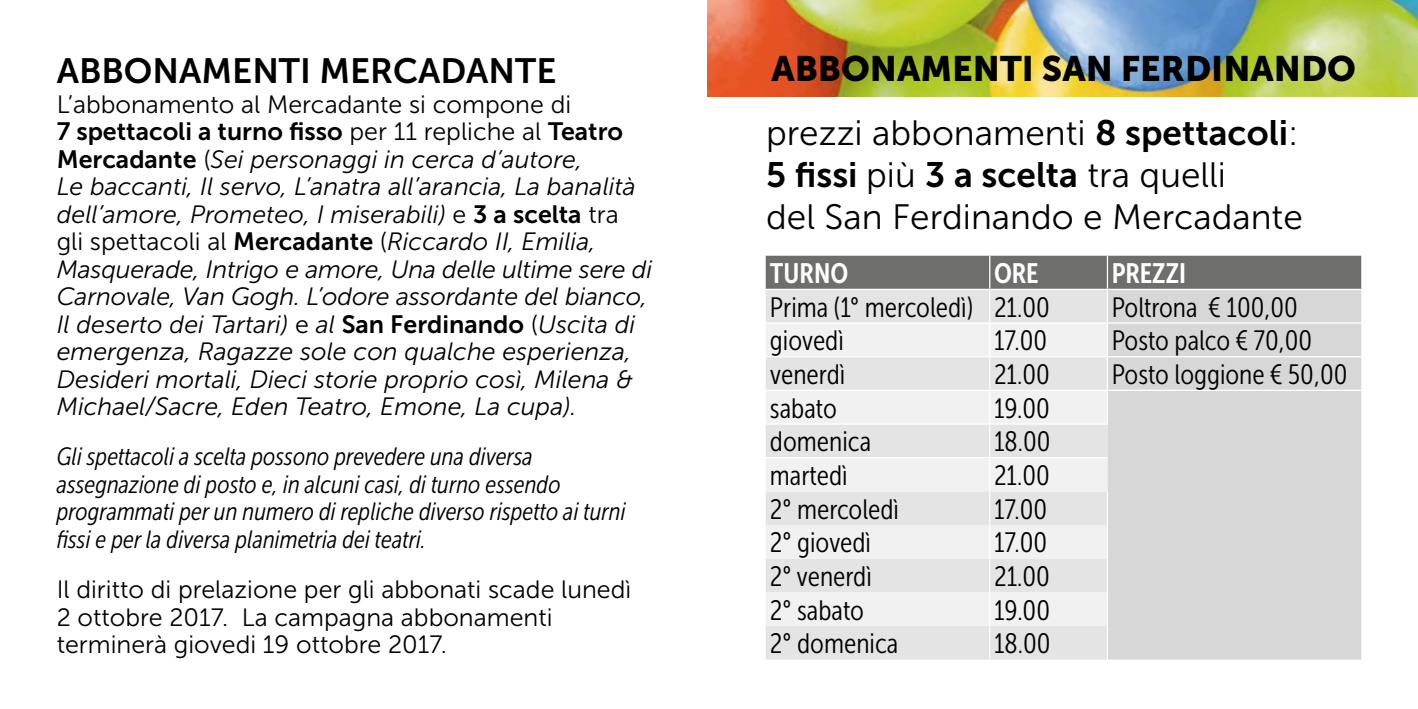
<style>
.page{position:relative;width:1418px;height:709px;background:#fff}
.page>*{position:absolute;margin:0;border:0;box-sizing:border-box;transform-origin:0 0}
.t1{font:35.25px "Museo Sans 300";color:#000}
.t2{font:35.25px "Museo Sans 700";color:#000}
.t3{font:35.25px "Museo Sans 900";color:#000}
.t4{font:35px "Museo Sans 700";color:#000}
.t5{font:28px "Museo Sans Cond 300";color:#000}
.t6{font:28px "Museo Sans Cond 700";color:#fff}
.t7{font:italic 25px/27.5px "Museo Sans 300";color:#000}
.t8{font:italic 25px/27.5px "Museo Sans Cond 300";color:#000}
.t9{font:25px/27.5px "Museo Sans 300";color:#000}
.t10{font:25px "Museo Sans 700";color:#000}
.s1{font-family:"Museo Sans 300"}
.s2{font-family:"Museo Sans 700";font-style:normal}
.s3{font-style:normal}
.s4{font-family:"Museo Sans 700"}
</style>
<div class="page">
<img style="left:707px;top:0;width:710px;height:97px">
<div style="left:765px;top:256px;width:596px;height:33px;background:#6e6e6d"></div>
<div style="left:766px;top:290px;width:340px;height:369px;background:#e4e4e4"></div>
<div style="left:1107px;top:290px;width:254px;height:369px;background:#d7d7d8"></div>
<svg style="left:766px;top:324px;width:341px;height:302px;fill:#f1f1f1"></svg>
<hr style="left:989px;top:256px;width:1px;height:33px;background:#fff">
<hr style="left:1106px;top:256px;width:2px;height:33px;background:#fff">
<hr style="left:989px;top:290px;width:1px;height:32px;background:#fff">
<hr style="left:1106px;top:290px;width:2px;height:32px;background:#fff">
<hr style="left:765px;top:322px;width:224px;height:2px;background:#fff">
<hr style="left:989px;top:322px;width:118px;height:2px;background:#fff">
<hr style="left:989px;top:324px;width:1px;height:32px;background:#fff">
<hr style="left:1107px;top:322px;width:254px;height:2px;background:#fff">
<hr style="left:1106px;top:324px;width:2px;height:32px;background:#fff">
<hr style="left:765px;top:356px;width:224px;height:1px;background:#fff">
<hr style="left:989px;top:356px;width:118px;height:1px;background:#fff">
<hr style="left:989px;top:357px;width:1px;height:33px;background:#fff">
<hr style="left:1107px;top:356px;width:254px;height:1px;background:#fff">
<hr style="left:1106px;top:357px;width:2px;height:33px;background:#fff">
<hr style="left:765px;top:390px;width:224px;height:1px;background:#fff">
<hr style="left:989px;top:390px;width:118px;height:1px;background:#fff">
<hr style="left:989px;top:391px;width:1px;height:32px;background:#fff">
<hr style="left:1107px;top:390px;width:254px;height:1px;background:#fff">
<hr style="left:1106px;top:391px;width:2px;height:32px;background:#fff">
<hr style="left:765px;top:423px;width:224px;height:1px;background:#fff">
<hr style="left:989px;top:423px;width:119px;height:1px;background:#fff">
<hr style="left:989px;top:424px;width:1px;height:33px;background:#fff">
<hr style="left:765px;top:457px;width:224px;height:1px;background:#fff">
<hr style="left:989px;top:457px;width:118px;height:1px;background:#fff">
<hr style="left:989px;top:458px;width:1px;height:33px;background:#fff">
<hr style="left:989px;top:491px;width:1px;height:34px;background:#fff">
<hr style="left:1106px;top:491px;width:2px;height:34px;background:#fff">
<hr style="left:989px;top:525px;width:1px;height:33px;background:#fff">
<hr style="left:1106px;top:525px;width:2px;height:33px;background:#fff">
<hr style="left:989px;top:558px;width:1px;height:34px;background:#fff">
<hr style="left:1106px;top:558px;width:2px;height:34px;background:#fff">
<hr style="left:989px;top:592px;width:1px;height:34px;background:#fff">
<hr style="left:1106px;top:592px;width:2px;height:34px;background:#fff">
<hr style="left:989px;top:626px;width:1px;height:33px;background:#fff">
<hr style="left:1106px;top:626px;width:2px;height:33px;background:#fff">
<h2 class="t4" style="left:57px;top:51px;width:501px">ABBONAMENTI MERCADANTE</h2>
<p class="t9" style="left:57px;top:90px;width:516px">L’abbonamento al Mercadante si compone di</p>
<p class="t10" style="left:57px;top:118px;width:568px">7 spettacoli a turno fisso <span class="s1">per 11 repliche al</span> Teatro</p>
<p class="t7" style="left:57px;top:145px;width:597px"><span class="s2">Mercadante</span> <span class="s3">(</span>Sei personaggi in cerca d’autore,<br>Le baccanti, Il servo, L’anatra all’arancia, La banalità dell’amore, Prometeo, I miserabili) <span class="s3">e</span> <span class="s2">3 a scelta</span> <span class="s3">tra<br>gli spettacoli al</span> <span class="s2">Mercadante</span> <span class="s3">(</span>Riccardo II, Emilia, Masquerade, Intrigo e amore, Una delle ultime sere di Carnovale, Van Gogh. L’odore assordante del bianco, Il deserto dei Tartari) <span class="s3">e</span> al <span class="s2">San Ferdinando</span> <span class="s3">(</span>Uscita di emergenza, Ragazze sole con qualche esperienza, Desideri mortali, Dieci storie proprio così, Milena &amp; Michael/Sacre, Eden Teatro, Emone, La cupa).</p>
<p class="t8" style="left:57px;top:443px;width:570px">Gli spettacoli a scelta possono prevedere una diversa assegnazione di posto e, in alcuni casi, di turno essendo programmati per un numero di repliche diverso rispetto ai turni fissi e per la diversa planimetria dei teatri.</p>
<p class="t9" style="left:57px;top:576px;width:576px">Il diritto di prelazione per gli abbonati scade lunedì<br>2 ottobre 2017. La campagna abbonamenti terminerà giovedi 19 ottobre 2017.</p>
<h1 class="t3" style="left:771px;top:49px;width:586px">ABBONAMENTI SAN FERDINANDO</h1>
<h1 class="t1" style="left:766px;top:114px;width:533px">prezzi abbonamenti <span class="s4">8 spettacoli</span>:</h1>
<h1 class="t2" style="left:766px;top:155px;width:461px">5 fissi <span class="s1">più</span> 3 a scelta <span class="s1">tra quelli</span></h1>
<h1 class="t1" style="left:766px;top:198px;width:538px">del San Ferdinando e Mercadante</h1>
<p class="t6" style="left:770px;top:258px;width:80px">TURNO</p>
<p class="t6" style="left:994px;top:258px;width:46px">ORE</p>
<p class="t6" style="left:1111px;top:258px;width:76px">PREZZI</p>
<p class="t5" style="left:770px;top:292px;width:281px">Prima (1° mercoledì) 21.00</p>
<p class="t5" style="left:1111px;top:292px;width:187px">Poltrona € 100,00</p>
<p class="t5" style="left:770px;top:325px;width:75px">giovedì</p>
<p class="t5" style="left:994px;top:325px;width:55px">17.00</p>
<p class="t5" style="left:1111px;top:325px;width:202px">Posto palco € 70,00</p>
<p class="t5" style="left:770px;top:359px;width:77px">venerdì</p>
<p class="t5" style="left:994px;top:359px;width:57px">21.00</p>
<p class="t5" style="left:1111px;top:359px;width:237px">Posto loggione € 50,00</p>
<p class="t5" style="left:770px;top:393px;width:68px">sabato</p>
<p class="t5" style="left:994px;top:393px;width:57px">19.00</p>
<p class="t5" style="left:770px;top:426px;width:103px">domenica</p>
<p class="t5" style="left:994px;top:426px;width:58px">18.00</p>
<p class="t5" style="left:770px;top:460px;width:79px">martedì</p>
<p class="t5" style="left:994px;top:460px;width:57px">21.00</p>
<p class="t5" style="left:770px;top:494px;width:131px">2° mercoledì</p>
<p class="t5" style="left:994px;top:494px;width:55px">17.00</p>
<p class="t5" style="left:770px;top:527px;width:103px">2° giovedì</p>
<p class="t5" style="left:994px;top:527px;width:55px">17.00</p>
<p class="t5" style="left:770px;top:561px;width:103px">2° venerdì</p>
<p class="t5" style="left:994px;top:561px;width:57px">21.00</p>
<p class="t5" style="left:770px;top:595px;width:96px">2° sabato</p>
<p class="t5" style="left:994px;top:595px;width:58px">19.00</p>
<p class="t5" style="left:770px;top:628px;width:130px">2° domenica</p>
<p class="t5" style="left:994px;top:628px;width:58px">18.00</p>
</div>
